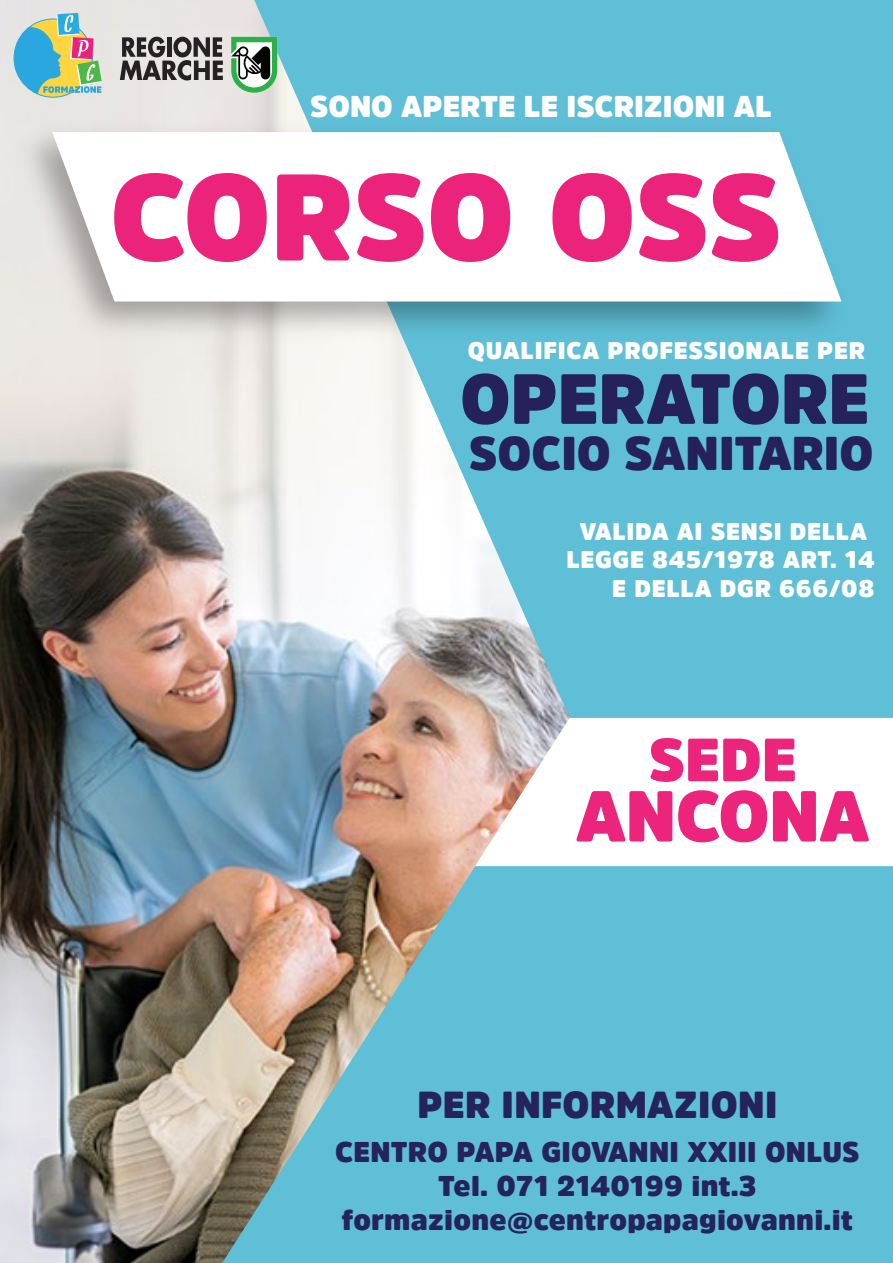
<style>
.page{position:relative;width:893px;height:1263px;background:#5fbfd6}
.page>*{position:absolute;margin:0;border:0;box-sizing:border-box;transform-origin:0 0}
.t1{font:900 121.5px "Amsi Pro";color:#ec237b}
.t2{font:900 71.25px "Amsi Pro";letter-spacing:-.005em;color:#ec247c}
.t3{font:900 70.05px "Amsi Pro";color:#25225b}
.t4{font:900 60.3px "Amsi Pro";color:#ec247c}
.t5{font:900 47.25px "Amsi Pro";color:#25225b}
.t6{font:900 37.5px "Amsi Pro";letter-spacing:.01em;color:#25235c}
.t7{font:900 30px "Amsi Pro";color:#fff}
.t8{font:900 28.5px/34.2px "Amsi Pro";letter-spacing:.01em;color:#25235c;text-align:center}
.t9{font:900 24px "Amsi Pro";letter-spacing:.03em;color:#fff}
</style>
<div class="page">
<div style="left:570px;top:718px;width:323px;height:148px;background:#fff"></div>
<img style="left:0;top:0;width:570px;height:1263px">
<img style="left:4px;top:114px;width:838px;height:236px">
<svg style="left:52px;top:132px;width:789px;height:169px;background:#f6fafa"></svg>
<svg style="left:120px;top:37px;width:103px;height:43px;background:#7e7a79"></svg>
<svg style="left:231px;top:37px;width:46px;height:56px;background:#7ca785"></svg>
<svg style="left:14px;top:13px;width:88px;height:84px;background:#9cbfb2"></svg>
<p class="t7" style="left:310px;top:86px;width:463px">SONO APERTE LE ISCRIZIONI AL</p>
<h1 class="t1" style="left:110px;top:133px;width:673px">CORSO OSS</h1>
<p class="t9" style="left:468px;top:334px;width:399px">QUALIFICA PROFESSIONALE PER</p>
<h3 class="t3" style="left:460px;top:351px;width:411px">OPERATORE</h3>
<h3 class="t5" style="left:469px;top:420px;width:406px">SOCIO SANITARIO</h3>
<p class="t9" style="left:580px;top:514px;width:289px">VALIDA AI SENSI DELLA</p>
<p class="t9" style="left:566px;top:543px;width:310px">LEGGE 845/1978 ART. 14</p>
<p class="t9" style="left:612px;top:572px;width:264px">E DELLA DGR 666/08</p>
<h3 class="t4" style="left:648px;top:718px;width:150px">SEDE</h3>
<h2 class="t2" style="left:576px;top:767px;width:295px">ANCONA</h2>
<h3 class="t6" style="left:417px;top:1079px;width:362px">PER INFORMAZIONI</h3>
<p class="t8" style="left:335px;top:1134px;width:526px">CENTRO PAPA GIOVANNI XXIII ONLUS<br>Tel. 071 2140199 int.3 formazione@centropapagiovanni.it</p>
</div>
